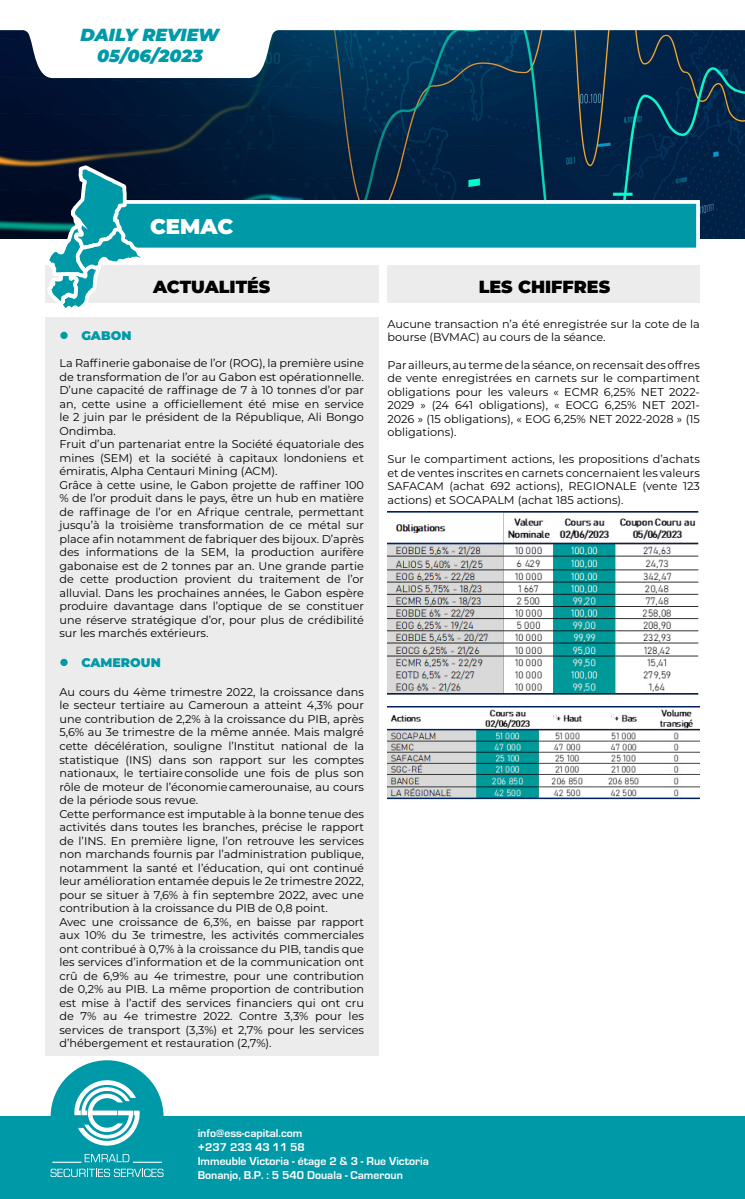
<style>
.page{position:relative;width:745px;height:1199px;background:#fff}
.page>*{position:absolute;margin:0;border:0;box-sizing:border-box;transform-origin:0 0}
.t1{font:900 21.25px "Montserrat";color:#fff}
.t2{font:900 17.5px "Montserrat";color:#000}
.t3{font:italic 900 17.5px/21px "Montserrat";color:#0099a7;text-align:center}
.t4{font:900 12.5px "Montserrat";color:#0099a7}
.t5{font:700 11.75px/14px "Eurostile";color:#fff}
.t6{font:11.25px/13.5px "Montserrat";color:#000}
</style>
<div class="page">
<div style="left:45px;top:317px;width:333px;height:737px;background:#ececec"></div>
<div style="left:45px;top:265px;width:333px;height:38px;background:#ececec"></div>
<div style="left:387px;top:265px;width:312px;height:38px;background:#ececec"></div>
<img style="left:0;top:79px;width:744px;height:160px">
<svg style="left:0;top:30px;width:744px;height:49px"></svg>
<div style="left:102px;top:202px;width:595px;height:47px;background:#0099a7"></div>
<div style="left:100px;top:200px;width:599px;height:51px;border:4px solid #fff"></div>
<svg style="left:44px;top:163px;width:103px;height:145px"></svg>
<div style="left:51px;top:1060px;width:112px;height:112px;background:#0099a7;border-radius:50%"></div>
<div style="left:0;top:1116px;width:744px;height:82px;background:#0099a7"></div>
<svg style="left:50px;top:1168px;width:113px;height:8px"></svg>
<svg style="left:52px;top:1076px;width:110px;height:86px"></svg>
<img style="left:387px;top:511px;width:312px;height:184px">
<img style="left:387px;top:706px;width:312px;height:94px">
<h2 class="t3" style="left:80px;top:23px;width:140px">DAILY REVIEW<br>05/06/2023</h2>
<h1 class="t1" style="left:150px;top:210px;width:85px">CEMAC</h1>
<h2 class="t2" style="left:153px;top:273px;width:119px">ACTUALITÉS</h2>
<p class="t4" style="left:59px;top:326px;width:73px">● GABON</p>
<p class="t6" style="left:59px;top:356px;width:306px">La Raffinerie gabonaise de l’or (ROG), la première usine de transformation de l’or au Gabon est opérationnelle.<br>D’une capacité de raffinage de 7 à 10 tonnes d’or par an, cette usine a officiellement été mise en service le 2 juin par le président de la République, Ali Bongo Ondimba.<br>Fruit d’un partenariat entre la Société équatoriale des mines (SEM) et la société à capitaux londoniens et émiratis, Alpha Centauri Mining (ACM).<br>Grâce à cette usine, le Gabon projette de raffiner 100 % de l’or produit dans le pays, être un hub en matière de raffinage de l’or en Afrique centrale, permettant jusqu’à la troisième transformation de ce métal sur place afin notamment de fabriquer des bijoux. D’après des informations de la SEM, la production aurifère gabonaise est de 2 tonnes par an. Une grande partie de cette production provient du traitement de l’or alluvial. Dans les prochaines années, le Gabon espère produire davantage dans l’optique de se constituer une réserve stratégique d’or, pour plus de crédibilité sur les marchés extérieurs.</p>
<p class="t4" style="left:59px;top:653px;width:103px">● CAMEROUN</p>
<p class="t6" style="left:59px;top:684px;width:306px">Au cours du 4ème trimestre 2022, la croissance dans le secteur tertiaire au Cameroun a atteint 4,3% pour une contribution de 2,2% à la croissance du PIB, après 5,6% au 3e trimestre de la même année. Mais malgré cette décélération, souligne l’Institut national de la statistique (INS) dans son rapport sur les comptes nationaux, le tertiaire consolide une fois de plus son rôle de moteur de l’économie camerounaise, au cours de la période sous revue.<br>Cette performance est imputable à la bonne tenue des activités dans toutes les branches, précise le rapport de l’INS. En première ligne, l’on retrouve les services non marchands fournis par l’administration publique, notamment la santé et l’éducation, qui ont continué leur amélioration entamée depuis le 2e trimestre 2022, pour se situer à 7,6% à fin septembre 2022, avec une contribution à la croissance du PIB de 0,8 point.<br>Avec une croissance de 6,3%, en baisse par rapport aux 10% du 3e trimestre, les activités commerciales ont contribué à 0,7% à la croissance du PIB, tandis que les services d’information et de la communication ont crû de 6,9% au 4e trimestre, pour une contribution de 0,2% au PIB. La même proportion de contribution est mise à l’actif des services financiers qui ont cru de 7% au 4e trimestre 2022. Contre 3,3% pour les services de transport (3,3%) et 2,7% pour les services d’hébergement et restauration (2,7%).</p>
<h2 class="t2" style="left:478px;top:273px;width:133px">LES CHIFFRES</h2>
<p class="t6" style="left:387px;top:317px;width:314px">Aucune transaction n’a été enregistrée sur la cote de la bourse (BVMAC) au cours de la séance.</p>
<p class="t6" style="left:387px;top:357px;width:314px;text-align:justify">Par ailleurs, au terme de la séance, on recensait des offres de vente enregistrées en carnets sur le compartiment obligations pour les valeurs « ECMR 6,25% NET 2022- 2029 » (24 641 obligations), « EOCG 6,25% NET 2021- 2026 » (15 obligations), « EOG 6,25% NET 2022-2028 » (15 obligations).</p>
<p class="t6" style="left:387px;top:452px;width:314px;text-align:justify">Sur le compartiment actions, les propositions d’achats et de ventes inscrites en carnets concernaient les valeurs SAFACAM (achat 692 actions), REGIONALE (vente 123 actions) et SOCAPALM (achat 185 actions).</p>
<p class="t5" style="left:197px;top:1125px;width:232px">info@ess-capital.com<br>+237 233 43 11 58<br>Immeuble Victoria - étage 2 &amp; 3 - Rue Victoria<br>Bonanjo, B.P. : 5 540 Douala - Cameroun</p>
</div>
